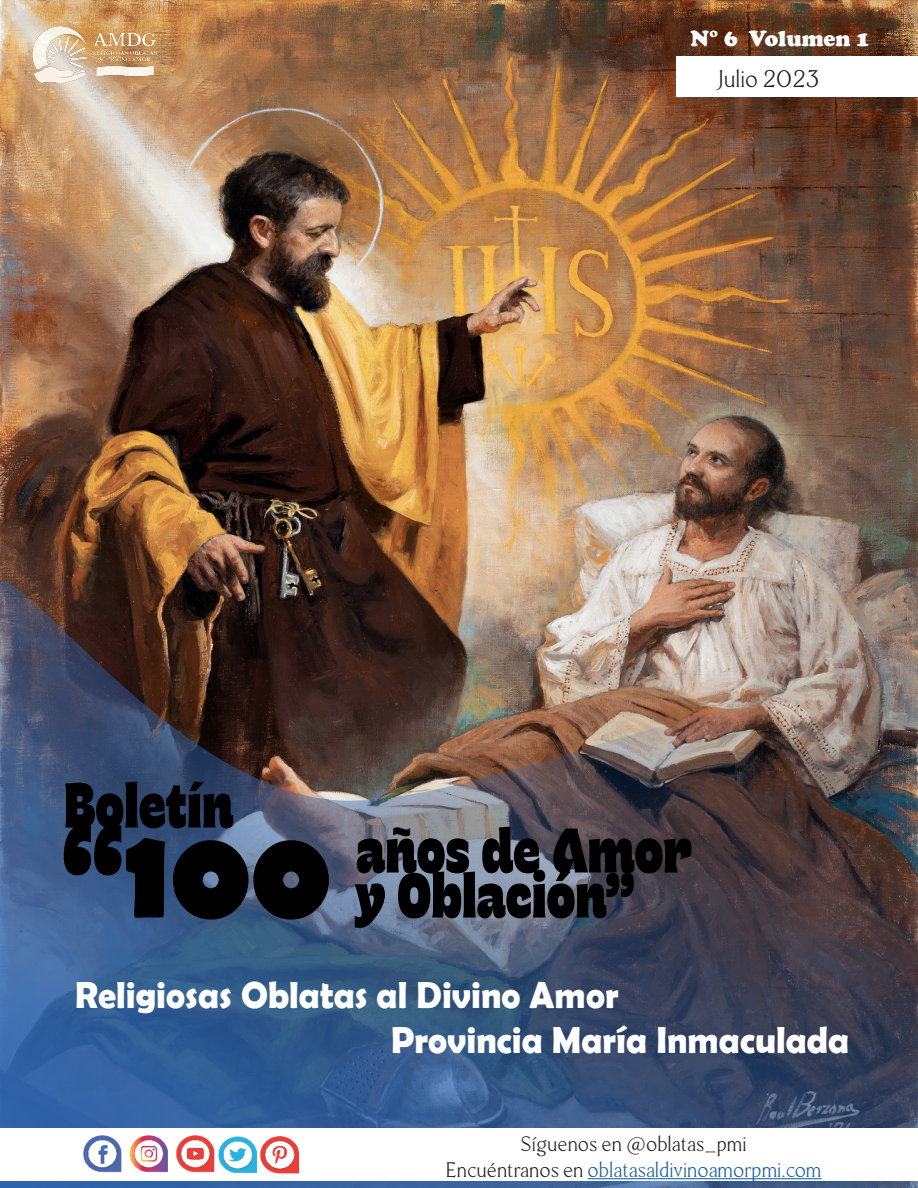
<style>
.page{position:relative;width:918px;height:1188px;background:#fff}
.page>*{position:absolute;margin:0;border:0;box-sizing:border-box;transform-origin:0 0}
.t1{font:61.5px "Freitag Display Trial M";letter-spacing:-.005em;color:#000001;scale:.95 1}
.t2{font:700 37.8px "Berlin Sans FB Demi";color:#fff;scale:.95 1}
.t3{font:100 24px "Mondia";color:#231f20}
.t4{font:900 22.5px "Cooper";color:#fff}
.t5{font:100 21px "Mondia";color:#175d9e}
.t6{font:100 21px "Mondia";color:#231f20}
.s1{font-size:127.5px}
.s2{font-family:"Berlin Sans FB";font-weight:700;font-size:127.5px}
.s3{color:#231f20}
</style>
<div class="page">
<img style="left:0;top:0;width:918px;height:580px">
<div style="left:676px;top:56px;width:242px;height:41px;background:#fff"></div>
<img style="left:0;top:580px;width:918px;height:608px">
<div style="left:0;top:1128px;width:918px;height:53px;background:#fff"></div>
<img style="left:223px;top:1136px;width:35px;height:37px">
<img style="left:71px;top:1125px;width:152px;height:48px">
<img style="left:260px;top:1136px;width:40px;height:38px">
<hr style="left:588px;top:1178px;width:234px;height:1px;background:#175d9e">
<img style="left:23px;top:23px;width:143px;height:64px">
<p class="t4" style="left:690px;top:25px;width:181px">N° 6 Volumen 1</p>
<p class="t3" style="left:719px;top:64px;width:102px">Julio 2023</p>
<p class="t1" style="left:64px;top:770px;width:180px">Boletín</p>
<p class="t1" style="left:61px;top:815px;width:665px"><span class="s1">“</span><span class="s2">100</span> años de Amor</p>
<p class="t1" style="left:356px;top:860px;width:296px">y Oblación”</p>
<p class="t2" style="left:75px;top:973px;width:574px">Religiosas Oblatas al Divino Amor</p>
<p class="t2" style="left:391px;top:1018px;width:484px">Provincia María Inmaculada</p>
<p class="t6" style="left:521px;top:1132px;width:227px">Síguenos en @oblatas_pmi</p>
<p class="t5" style="left:446px;top:1157px;width:377px"><span class="s3">Encuéntranos en</span> oblatasaldivinoamorpmi.com</p>
</div>
